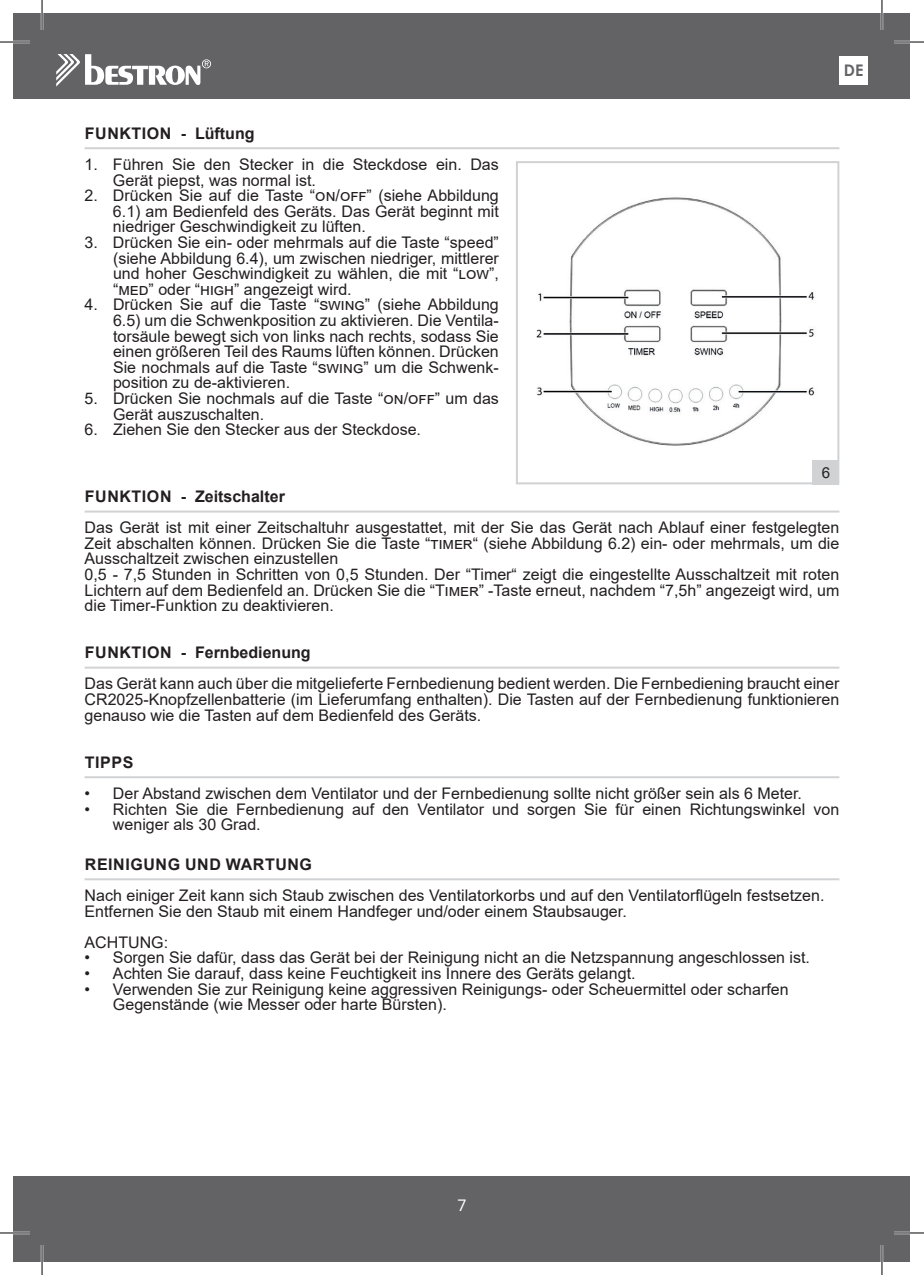
<style>
.page{position:relative;width:924px;height:1275px;background:#fff}
.page>*{position:absolute;margin:0;border:0;box-sizing:border-box;transform-origin:0 0}
.t1{font:16px/15.6px "Arial";color:#231f20}
.t2{font:700 16px "Arial";color:#231f20}
.t3{font:700 16px "Arial";letter-spacing:.035em;color:#231f20}
.t4{font:700 16px "Century Gothic";color:#636366}
.t5{font:16px "Roboto";color:#fff}
.t6{font:15.2px "Arial";color:#231f20}
</style>
<div class="page">
<div style="left:14px;top:14px;width:895px;height:85px;background:#636366"></div>
<div style="left:14px;top:1176px;width:895px;height:85px;background:#636366"></div>
<svg style="left:56px;top:54px;width:155px;height:33px"></svg>
<div style="left:839px;top:56px;width:28px;height:29px;background:#fff"></div>
<hr style="left:85px;top:147px;width:754px;height:2px;background:#d1d2d4">
<hr style="left:85px;top:510px;width:754px;height:2px;background:#d1d2d4">
<hr style="left:85px;top:666px;width:754px;height:2px;background:#d1d2d4">
<hr style="left:85px;top:776px;width:754px;height:2px;background:#d1d2d4">
<hr style="left:85px;top:878px;width:754px;height:2px;background:#d1d2d4">
<img style="left:536px;top:197px;width:279px;height:249px">
<div style="left:515px;top:161px;width:324px;height:323px;border:2px solid #d1d2d4"></div>
<div style="left:812px;top:460px;width:27px;height:24px;background:#d1d2d4"></div>
<hr style="left:0;top:41px;width:30px;height:2px;background:#fff">
<hr style="left:893px;top:41px;width:30px;height:2px;background:#fff">
<hr style="left:0;top:1231px;width:30px;height:3px;background:#fff">
<hr style="left:893px;top:1231px;width:30px;height:3px;background:#fff">
<hr style="left:41px;top:0;width:2px;height:30px;background:#fff">
<hr style="left:41px;top:1245px;width:2px;height:30px;background:#fff">
<hr style="left:880px;top:0;width:2px;height:30px;background:#fff">
<hr style="left:880px;top:1245px;width:2px;height:30px;background:#fff">
<hr style="left:0;top:42px;width:30px;height:1px;background:#000">
<hr style="left:893px;top:42px;width:30px;height:1px;background:#000">
<hr style="left:0;top:1232px;width:30px;height:1px;background:#000">
<hr style="left:893px;top:1232px;width:30px;height:1px;background:#000">
<hr style="left:42px;top:0;width:1px;height:30px;background:#000">
<hr style="left:42px;top:1245px;width:1px;height:30px;background:#000">
<hr style="left:881px;top:0;width:1px;height:30px;background:#000">
<hr style="left:881px;top:1245px;width:1px;height:30px;background:#000">
<p class="t3" style="left:85px;top:122px;width:171px">FUNKTION - Lüftung</p>
<p class="t1" style="left:113px;top:156px;width:387px;text-indent:-28px">1. Führen Sie den Stecker in die Steckdose ein. Das<br>Gerät piepst, was normal ist.</p>
<p class="t1" style="left:113px;top:188px;width:387px;text-align:justify;text-indent:-28px">2. Drücken Sie auf die Taste “on/off” (siehe Abbildung 6.1) am Bedienfeld des Geräts. Das Gerät beginnt mit niedriger Geschwindigkeit zu lüften.</p>
<p class="t1" style="left:113px;top:234px;width:387px;text-align:justify;text-indent:-28px">3. Drücken Sie ein- oder mehrmals auf die Taste “speed” (siehe Abbildung 6.4), um zwischen niedriger, mittlerer und hoher Geschwindigkeit zu wählen, die mit “low”, “med” oder “high” angezeigt wird.</p>
<p class="t1" style="left:113px;top:297px;width:387px;text-align:justify;text-indent:-28px">4. Drücken Sie auf die Taste “swing” (siehe Abbildung 6.5) um die Schwenkposition zu aktivieren. Die Ventila&shy;torsäule bewegt sich von links nach rechts, sodass Sie einen größeren Teil des Raums lüften können. Drücken Sie nochmals auf die Taste “swing” um die Schwenk&shy;position zu de-aktivieren.</p>
<p class="t1" style="left:113px;top:390px;width:387px;text-indent:-28px">5. Drücken Sie nochmals auf die Taste “on/off” um das<br>Gerät auszuschalten.</p>
<p class="t1" style="left:85px;top:422px;width:338px">6. Ziehen Sie den Stecker aus der Steckdose.</p>
<p class="t4" style="left:843px;top:58px;width:21px">DE</p>
<p class="t6" style="left:821px;top:462px;width:10px">6</p>
<p class="t2" style="left:85px;top:485px;width:201px">FUNKTION - Zeitschalter</p>
<p class="t1" style="left:85px;top:520px;width:756px">Das Gerät ist mit einer Zeitschaltuhr ausgestattet, mit der Sie das Gerät nach Ablauf einer festgelegten Zeit abschalten können. Drücken Sie die Taste “timer“ (siehe Abbildung 6.2) ein- oder mehrmals, um die Ausschaltzeit zwischen einzustellen<br>0,5 - 7,5 Stunden in Schritten von 0,5 Stunden. Der “Timer“ zeigt die eingestellte Ausschaltzeit mit roten Lichtern auf dem Bedienfeld an. Drücken Sie die “Timer” -Taste erneut, nachdem “7,5h” angezeigt wird, um die Timer-Funktion zu deaktivieren.</p>
<p class="t2" style="left:85px;top:641px;width:227px">FUNKTION - Fernbedienung</p>
<p class="t1" style="left:85px;top:676px;width:756px;text-align:justify">Das Gerät kann auch über die mitgelieferte Fernbedienung bedient werden. Die Fernbediening braucht einer CR2025-Knopfzellenbatterie (im Lieferumfang enthalten). Die Tasten auf der Fernbedienung funktionieren genauso wie die Tasten auf dem Bedienfeld des Geräts.</p>
<p class="t3" style="left:85px;top:751px;width:50px">TIPPS</p>
<p class="t1" style="left:85px;top:785px;width:718px">• Der Abstand zwischen dem Ventilator und der Fernbedienung sollte nicht größer sein als 6 Meter.</p>
<p class="t1" style="left:113px;top:801px;width:727px;text-indent:-28px">• Richten Sie die Fernbedienung auf den Ventilator und sorgen Sie für einen Richtungswinkel von weniger als 30 Grad.</p>
<p class="t3" style="left:85px;top:853px;width:228px">REINIGUNG UND WARTUNG</p>
<p class="t1" style="left:85px;top:887px;width:741px">Nach einiger Zeit kann sich Staub zwischen des Ventilatorkorbs und auf den Ventilatorflügeln festsetzen.<br>Entfernen Sie den Staub mit einem Handfeger und/oder einem Staubsauger.</p>
<p class="t1" style="left:85px;top:934px;width:85px">ACHTUNG:</p>
<p class="t1" style="left:85px;top:950px;width:726px">• Sorgen Sie dafür, dass das Gerät bei der Reinigung nicht an die Netzspannung angeschlossen ist.</p>
<p class="t1" style="left:85px;top:965px;width:552px">• Achten Sie darauf, dass keine Feuchtigkeit ins Innere des Geräts gelangt.</p>
<p class="t1" style="left:113px;top:981px;width:677px;text-indent:-28px">• Verwenden Sie zur Reinigung keine aggressiven Reinigungs- oder Scheuermittel oder scharfen<br>Gegenstände (wie Messer oder harte Bürsten).</p>
<p class="t5" style="left:457px;top:1193px;width:10px">7</p>
</div>
